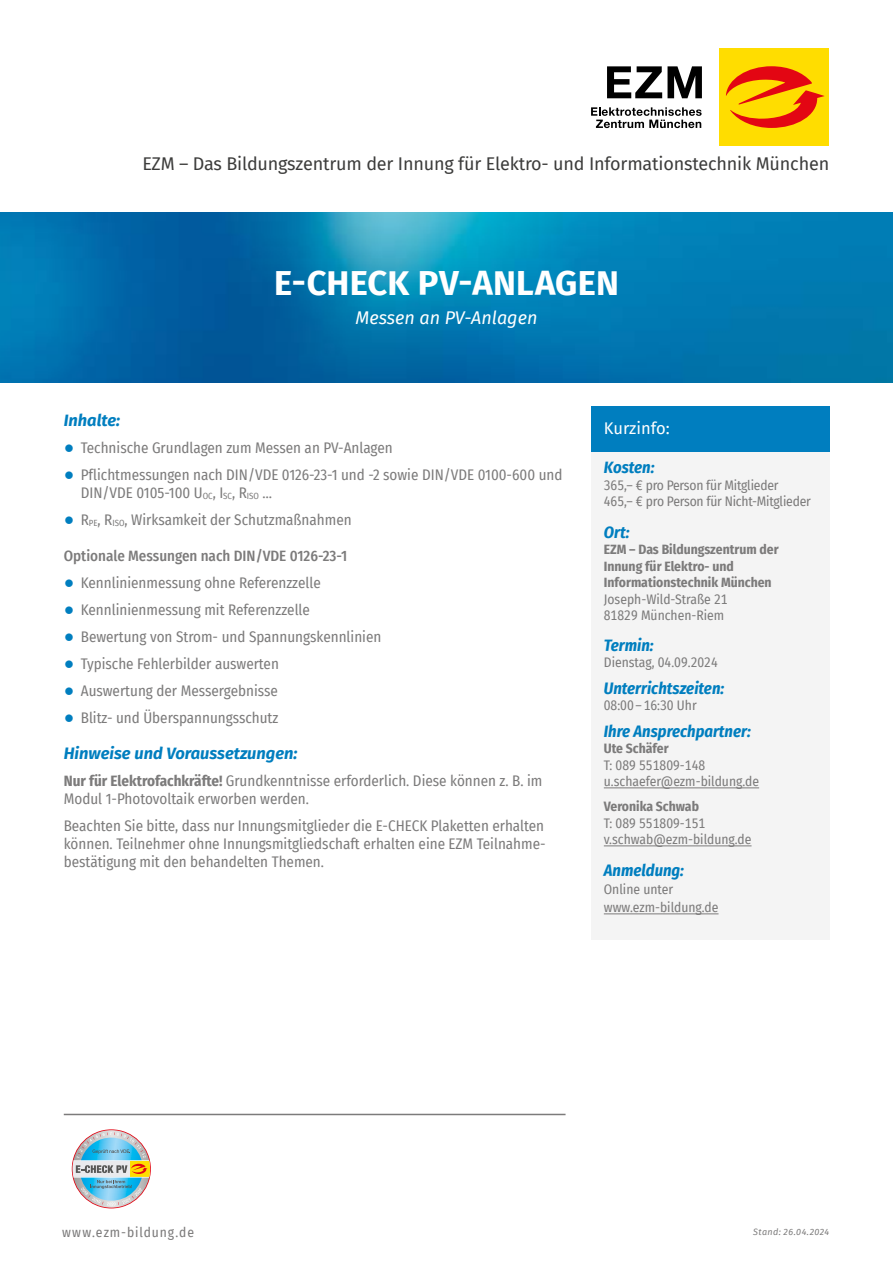
<style>
.page{position:relative;width:893px;height:1263px;background:#fff}
.page>*{position:absolute;margin:0;border:0;box-sizing:border-box;transform-origin:0 0}
.t1{font:700 34.5px "Fira Sans";letter-spacing:.005em;color:#fff}
.t2{font:18px "Fira Sans";letter-spacing:-.01em;color:#3c3c3b}
.t3{font:italic 18px "Fira Sans";color:#fff}
.t4{font:italic 700 16.5px "Fira Sans Condensed";color:#007ebf}
.t5{font:italic 700 16.5px "Fira Sans";color:#007ebf}
.t6{font:16.5px "Fira Sans";color:#fff}
.t7{font:15px/18px "Fira Sans Condensed";color:#7c7b7b}
.t8{font:500 15px "Fira Sans Condensed";color:#7c7b7b}
.t9{font:13.5px/16.5px "Fira Sans Condensed";color:#7c7b7b}
.t10{font:700 13.5px/16.5px "Fira Sans Condensed";color:#7c7b7b}
.t11{font:13.5px "Fira Sans Condensed";letter-spacing:.07em;color:#7c7b7b}
.t12{font:italic 9px "Fira Sans";letter-spacing:.04em;color:#7c7b7b}
.s1{font-family:"Arial";font-size:30px;color:#007ebf}
.s2{font-size:8.7px}
.s3{font-weight:700}
</style>
<div class="page">
<div style="left:591px;top:406px;width:238px;height:533px;background:#f4f4f4"></div>
<div style="left:591px;top:406px;width:238px;height:45px;background:#007ebf"></div>
<hr style="left:604px;top:787px;width:155px;height:1px;background:#7c7b7b">
<hr style="left:604px;top:845px;width:147px;height:1px;background:#7c7b7b">
<hr style="left:604px;top:913px;width:115px;height:1px;background:#7c7b7b">
<img style="left:73px;top:1132px;width:77px;height:73px">
<hr style="left:64px;top:1114px;width:502px;height:1px;background:#7c7b7b">
<img style="left:0;top:213px;width:893px;height:170px">
<div style="left:719px;top:48px;width:110px;height:98px;background:#fd0"></div>
<svg style="left:726px;top:66px;width:99px;height:62px"></svg>
<svg style="left:591px;top:107px;width:111px;height:21px"></svg>
<svg style="left:607px;top:66px;width:95px;height:32px"></svg>
<p class="t2" style="left:142px;top:150px;width:688px">EZM – Das Bildungszentrum der Innung für Elektro- und Informationstechnik München</p>
<h1 class="t1" style="left:274px;top:254px;width:346px">E-CHECK PV-ANLAGEN</h1>
<p class="t3" style="left:355px;top:304px;width:183px">Messen an PV-Anlagen</p>
<p class="t5" style="left:64px;top:407px;width:58px">Inhalte:</p>
<p class="t7" style="left:64px;top:439px;width:330px"><span class="s1">•</span> Technische Grundlagen zum Messen an PV-Anlagen</p>
<p class="t7" style="left:81px;top:466px;width:483px;text-indent:-17px"><span class="s1">•</span> Pflichtmessungen nach DIN/VDE 0126-23-1 und -2 sowie DIN/VDE 0100-600 und<br>DIN/VDE 0105-100 U<span class="s2">OC</span>, I<span class="s2">SC</span>, R<span class="s2">ISO</span> …</p>
<p class="t7" style="left:64px;top:511px;width:289px"><span class="s1">•</span> R<span class="s2">PE</span>, R<span class="s2">ISO</span>, Wirksamkeit der Schutzmaßnahmen</p>
<p class="t8" style="left:64px;top:544px;width:285px">Optionale Messungen nach DIN/VDE 0126-23-1</p>
<p class="t7" style="left:64px;top:574px;width:259px"><span class="s1">•</span> Kennlinienmessung ohne Referenzzelle</p>
<p class="t7" style="left:64px;top:601px;width:248px"><span class="s1">•</span> Kennlinienmessung mit Referenzzelle</p>
<p class="t7" style="left:64px;top:628px;width:319px"><span class="s1">•</span> Bewertung von Strom- und Spannungskennlinien</p>
<p class="t7" style="left:64px;top:655px;width:217px"><span class="s1">•</span> Typische Fehlerbilder auswerten</p>
<p class="t7" style="left:64px;top:682px;width:216px"><span class="s1">•</span> Auswertung der Messergebnisse</p>
<p class="t7" style="left:64px;top:709px;width:216px"><span class="s1">•</span> Blitz- und Überspannungsschutz</p>
<p class="t5" style="left:64px;top:740px;width:235px">Hinweise und Voraussetzungen:</p>
<p class="t7" style="left:64px;top:772px;width:480px"><span class="s3">Nur für Elektrofachkräfte!</span> Grundkenntnisse erforderlich. Diese können z. B. im<br>Modul 1-Photovoltaik erworben werden.</p>
<p class="t7" style="left:64px;top:817px;width:482px;text-align:justify">Beachten Sie bitte, dass nur Innungsmitglieder die E-CHECK Plaketten erhalten können. Teilnehmer ohne Innungsmitgliedschaft erhalten eine EZM Teilnahme&shy;bestätigung mit den behandelten Themen.</p>
<p class="t6" style="left:604px;top:416px;width:67px">Kurzinfo:</p>
<p class="t4" style="left:604px;top:454px;width:52px">Kosten:</p>
<p class="t9" style="left:604px;top:476px;width:209px">365,– € pro Person für Mitglieder<br>465,– € pro Person für Nicht-Mitglieder</p>
<p class="t4" style="left:604px;top:518px;width:27px">Ort:</p>
<p class="t10" style="left:604px;top:540px;width:176px">EZM – Das Bildungszentrum der<br>Innung für Elektro- und<br>Informationstechnik München</p>
<p class="t9" style="left:604px;top:590px;width:125px">Joseph-Wild-Straße 21<br>81829 München-Riem</p>
<p class="t4" style="left:604px;top:631px;width:51px">Termin:</p>
<p class="t9" style="left:604px;top:654px;width:116px">Dienstag, 04.09.2024</p>
<p class="t4" style="left:604px;top:674px;width:122px">Unterrichtszeiten:</p>
<p class="t9" style="left:604px;top:697px;width:94px">08:00–16:30 Uhr</p>
<p class="t4" style="left:604px;top:717px;width:149px">Ihre Ansprechpartner:</p>
<p class="t10" style="left:604px;top:739px;width:66px">Ute Schäfer</p>
<p class="t9" style="left:604px;top:756px;width:157px">T: 089 551809-148 u.schaefer@ezm-bildung.de</p>
<p class="t10" style="left:604px;top:797px;width:97px">Veronika Schwab</p>
<p class="t9" style="left:604px;top:814px;width:149px">T: 089 551809-151 v.schwab@ezm-bildung.de</p>
<p class="t4" style="left:604px;top:857px;width:82px">Anmeldung:</p>
<p class="t9" style="left:604px;top:880px;width:116px;line-height:18px">Online unter www.ezm-bildung.de</p>
<p class="t11" style="left:62px;top:1222px;width:133px">www.ezm-bildung.de</p>
<p class="t12" style="left:753px;top:1225px;width:77px">Stand: 26.04.2024</p>
</div>
